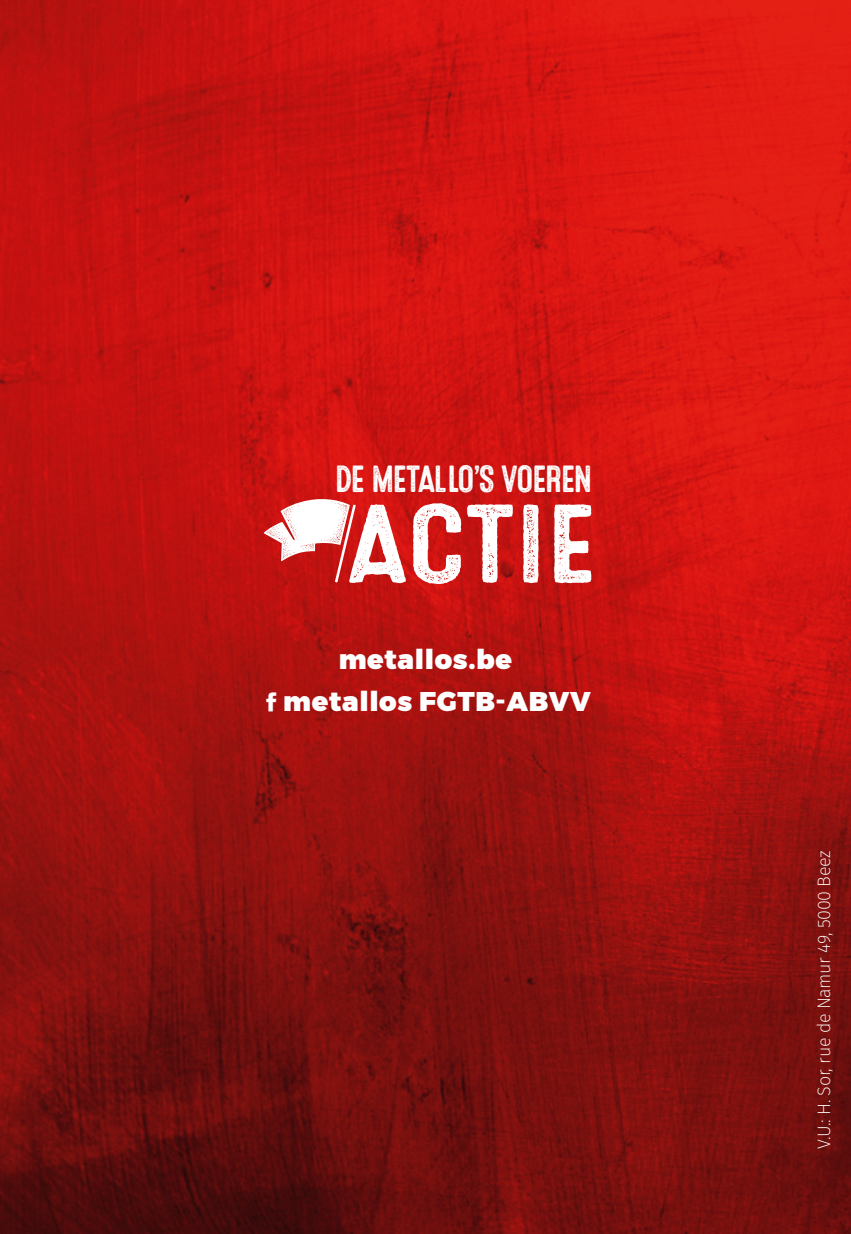
<style>
.page{position:relative;width:851px;height:1234px;background:#fff}
.page>*{position:absolute;margin:0;border:0;box-sizing:border-box;transform-origin:0 0}
.t1{font:111.6px "Microbrew Unicase Three";letter-spacing:-.03em;color:#fff;scale:1.2 1}
.t2{font:37.8px "Microbrew Unicase Three";letter-spacing:-.065em;color:#fff}
.t3{font:900 27px/42px "Montserrat";letter-spacing:.025em;color:#fff;text-align:center}
.t4{font:200 18px "Fira Sans";letter-spacing:-.02em;color:#fff}
.s1{font-family:"Social Font Face";font-weight:400}
</style>
<div class="page">
<img style="left:0;top:0;width:850px;height:1233px">
<svg style="left:264px;top:497px;width:92px;height:85px"></svg>
<h2 class="t2" style="left:334px;top:457px;width:260px">DE METALlO’S VOEREN</h2>
<h1 class="t1" style="left:343px;top:480px;width:215px">ACTIE</h1>
<h3 class="t3" style="left:260px;top:638px;width:332px">metallos.be<br><span class="s1">F</span>metallos FGTB-ABVV</h3>
<p class="t4" style="left:811px;top:1148px;width:299px;rotate:-90deg">V.U.: H. Sor, rue de Namur 49, 5000 Beez</p>
</div>
